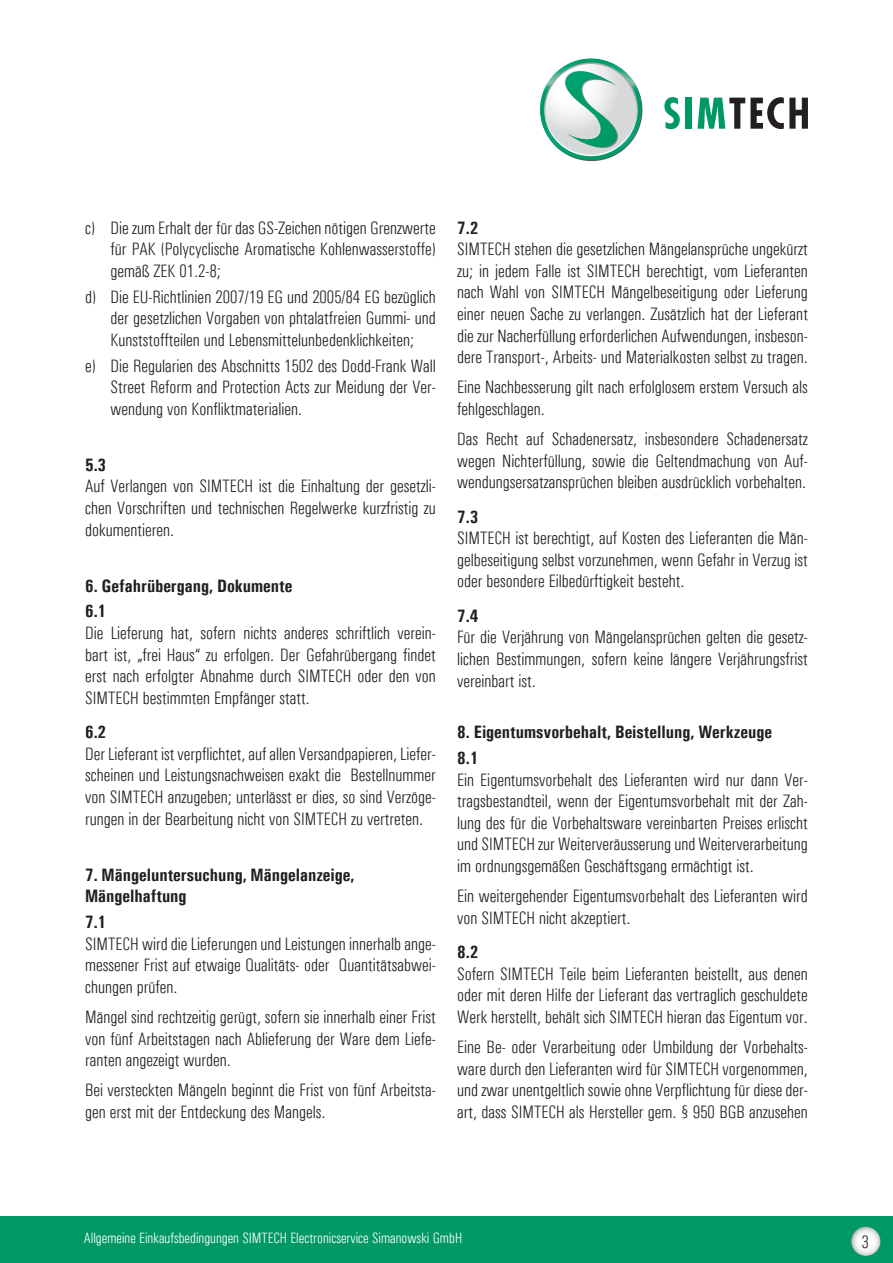
<style>
.page{position:relative;width:893px;height:1263px;background:#fff}
.page>*{position:absolute;margin:0;border:0;box-sizing:border-box;transform-origin:0 0}
.t1{font:300 condensed 18px/21.6px "Univers";color:#231f20;text-align:justify}
.t2{font:700 18px/25.8px "Univers Condensed";color:#231f20}
.t3{font:300 condensed 15px "Univers";color:#fff}
</style>
<div class="page">
<div style="left:0;top:1216px;width:893px;height:47px;background:#009864"></div>
<svg style="left:664px;top:97px;width:16px;height:32px"></svg>
<div style="left:686px;top:98px;width:6px;height:31px;background:#009864"></div>
<svg style="left:697px;top:97px;width:111px;height:32px"></svg>
<svg style="left:540px;top:58px;width:102px;height:102px"></svg>
<svg style="left:544px;top:63px;width:94px;height:93px"></svg>
<svg style="left:545px;top:64px;width:91px;height:91px"></svg>
<svg style="left:562px;top:71px;width:59px;height:80px"></svg>
<svg style="left:851px;top:1227px;width:29px;height:29px"></svg>
<p class="t1" style="left:111px;top:217px;width:327px;text-indent:-26px">c) Die zum Erhalt der für das GS-Zeichen nötigen Grenzwerte für PAK (Polycyclische Aromatische Kohlenwasserstoffe) gemäß ZEK 01.2-8;</p>
<p class="t1" style="left:111px;top:286px;width:327px;text-indent:-26px">d) Die EU-Richtlinien 2007/19 EG und 2005/84 EG bezüglich der gesetzlichen Vorgaben von phtalatfreien Gummi- und Kunststoffteilen und Lebensmittelunbedenklichkeiten;</p>
<p class="t1" style="left:111px;top:355px;width:327px;text-indent:-26px">e) Die Regularien des Abschnitts 1502 des Dodd-Frank Wall Street Reform and Protection Acts zur Meidung der Ver&shy;wendung von Konfliktmaterialien.</p>
<p class="t2" style="left:85px;top:452px;width:23px">5.3</p>
<p class="t1" style="left:85px;top:476px;width:352px">Auf Verlangen von SIMTECH ist die Einhaltung der gesetzli&shy;chen Vorschriften und technischen Regelwerke kurzfristig zu dokumentieren.</p>
<p class="t2" style="left:85px;top:572px;width:209px">6. Gefahrübergang, Dokumente<br>6.1</p>
<p class="t1" style="left:85px;top:622px;width:352px">Die Lieferung hat, sofern nichts anderes schriftlich verein&shy;bart ist, „frei Haus“ zu erfolgen. Der Gefahrübergang findet erst nach erfolgter Abnahme durch SIMTECH oder den von SIMTECH bestimmten Empfänger statt.</p>
<p class="t2" style="left:85px;top:719px;width:23px">6.2</p>
<p class="t1" style="left:85px;top:743px;width:352px">Der Lieferant ist verpflichtet, auf allen Versandpapieren, Liefer&shy;scheinen und Leistungsnachweisen exakt die Bestellnummer von SIMTECH anzugeben; unterlässt er dies, so sind Verzöge&shy;rungen in der Bearbeitung nicht von SIMTECH zu vertreten.</p>
<p class="t2" style="left:85px;top:863px;width:271px;line-height:21.6px">7. Mängeluntersuchung, Mängelanzeige,<br>Mängelhaftung</p>
<p class="t2" style="left:85px;top:909px;width:23px">7.1</p>
<p class="t1" style="left:85px;top:933px;width:352px">SIMTECH wird die Lieferungen und Leistungen innerhalb ange&shy;messener Frist auf etwaige Qualitäts- oder Quantitätsabwei&shy;chungen prüfen.</p>
<p class="t1" style="left:85px;top:1006px;width:352px">Mängel sind rechtzeitig gerügt, sofern sie innerhalb einer Frist von fünf Arbeitstagen nach Ablieferung der Ware dem Liefe&shy;ranten angezeigt wurden.</p>
<p class="t1" style="left:85px;top:1079px;width:352px">Bei versteckten Mängeln beginnt die Frist von fünf Arbeitsta&shy;gen erst mit der Entdeckung des Mangels.</p>
<p class="t2" style="left:457px;top:214px;width:23px">7.2</p>
<p class="t1" style="left:457px;top:238px;width:352px">SIMTECH stehen die gesetzlichen Mängelansprüche ungekürzt zu; in jedem Falle ist SIMTECH berechtigt, vom Lieferanten nach Wahl von SIMTECH Mängelbeseitigung oder Lieferung einer neuen Sache zu verlangen. Zusätzlich hat der Lieferant die zur Nacherfüllung erforderlichen Aufwendungen, insbeson&shy;dere Transport-, Arbeits- und Materialkosten selbst zu tragen.</p>
<p class="t1" style="left:457px;top:376px;width:352px">Eine Nachbesserung gilt nach erfolglosem erstem Versuch als fehlgeschlagen.</p>
<p class="t1" style="left:457px;top:428px;width:352px">Das Recht auf Schadenersatz, insbesondere Schadenersatz wegen Nichterfüllung, sowie die Geltendmachung von Auf&shy;wendungsersatzansprüchen bleiben ausdrücklich vorbehalten.</p>
<p class="t2" style="left:457px;top:503px;width:23px">7.3</p>
<p class="t1" style="left:457px;top:527px;width:352px">SIMTECH ist berechtigt, auf Kosten des Lieferanten die Män&shy;gelbeseitigung selbst vorzunehmen, wenn Gefahr in Verzug ist oder besondere Eilbedürftigkeit besteht.</p>
<p class="t2" style="left:457px;top:602px;width:23px">7.4</p>
<p class="t1" style="left:457px;top:626px;width:352px">Für die Verjährung von Mängelansprüchen gelten die gesetz&shy;lichen Bestimmungen, sofern keine längere Verjährungsfrist vereinbart ist.</p>
<p class="t2" style="left:457px;top:719px;width:316px">8. Eigentumsvorbehalt, Beistellung, Werkzeuge<br>8.1</p>
<p class="t1" style="left:457px;top:769px;width:352px">Ein Eigentumsvorbehalt des Lieferanten wird nur dann Ver&shy;tragsbestandteil, wenn der Eigentumsvorbehalt mit der Zah&shy;lung des für die Vorbehaltsware vereinbarten Preises erlischt und SIMTECH zur Weiterveräusserung und Weiterverarbeitung im ordnungsgemäßen Geschäftsgang ermächtigt ist.</p>
<p class="t1" style="left:457px;top:885px;width:352px">Ein weitergehender Eigentumsvorbehalt des Lieferanten wird von SIMTECH nicht akzeptiert.</p>
<p class="t2" style="left:457px;top:939px;width:23px">8.2</p>
<p class="t1" style="left:457px;top:963px;width:352px">Sofern SIMTECH Teile beim Lieferanten beistellt, aus denen oder mit deren Hilfe der Lieferant das vertraglich geschuldete Werk herstellt, behält sich SIMTECH hieran das Eigentum vor.</p>
<p class="t1" style="left:457px;top:1036px;width:352px">Eine Be- oder Verarbeitung oder Umbildung der Vorbehalts&shy;ware durch den Lieferanten wird für SIMTECH vorgenommen, und zwar unentgeltlich sowie ohne Verpflichtung für diese der&shy;art, dass SIMTECH als Hersteller gem. § 950 BGB anzusehen</p>
<p class="t3" style="left:84px;top:1229px;width:380px">Allgemeine Einkaufsbedingungen SIMTECH Electronicservice Simanowski GmbH</p>
<p class="t1" style="left:862px;top:1231px;width:9px">3</p>
</div>
